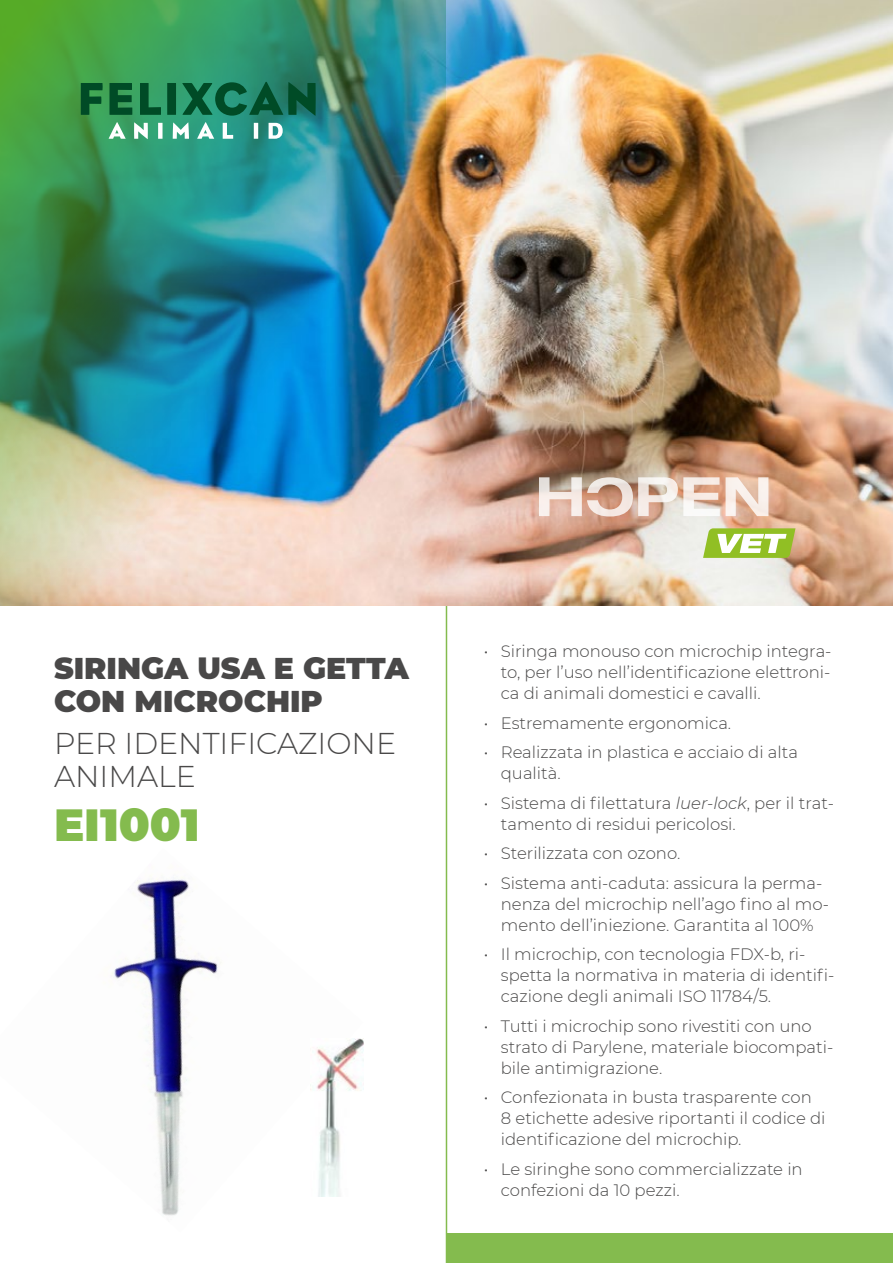
<style>
.page{position:relative;width:893px;height:1263px;background:#fff}
.page>*{position:absolute;margin:0;border:0;box-sizing:border-box;transform-origin:0 0}
.t1{font:900 45px "Montserrat";color:#84bb4e}
.t2{font:900 30px/33px "Montserrat";color:#494848}
.t3{font:300 30px/33px "Montserrat";color:#494848}
.t4{font:300 16.5px/21px "Montserrat";color:#494848}
.s1{font-style:italic}
</style>
<div class="page">
<img style="left:111px;top:879px;width:110px;height:337px">
<div style="left:447px;top:1233px;width:446px;height:30px;background:#84bb4e"></div>
<hr style="left:446px;top:606px;width:1px;height:657px;background:#84bb4e">
<img style="left:0;top:0;width:893px;height:606px">
<img style="left:310px;top:1038px;width:53px;height:159px">
<svg style="left:81px;top:83px;width:22px;height:32px"></svg>
<svg style="left:109px;top:83px;width:23px;height:32px"></svg>
<svg style="left:140px;top:83px;width:21px;height:32px"></svg>
<div style="left:167px;top:83px;width:9px;height:32px;background:#004b26"></div>
<svg style="left:182px;top:82px;width:134px;height:34px;background:#146d4e"></svg>
<svg style="left:109px;top:122px;width:17px;height:17px"></svg>
<svg style="left:134px;top:122px;width:14px;height:17px"></svg>
<div style="left:158px;top:123px;width:5px;height:16px;background:#fff"></div>
<svg style="left:173px;top:122px;width:16px;height:17px"></svg>
<svg style="left:197px;top:122px;width:17px;height:17px"></svg>
<svg style="left:223px;top:123px;width:10px;height:16px"></svg>
<hr style="left:254px;top:123px;width:4px;height:16px;background:#fff">
<svg style="left:269px;top:123px;width:14px;height:16px"></svg>
<svg style="left:726px;top:477px;width:42px;height:39px;background:#f0dbce"></svg>
<svg style="left:539px;top:477px;width:181px;height:39px;background:#e0cabd"></svg>
<svg style="left:703px;top:528px;width:92px;height:30px"></svg>
<h2 class="t2" style="left:54px;top:649px;width:356px">SIRINGA USA E GETTA<br>CON MICROCHIP</h2>
<h2 class="t3" style="left:54px;top:725px;width:344px">PER IDENTIFICAZIONE<br>ANIMALE</h2>
<h1 class="t1" style="left:54px;top:791px;width:147px">EI1001</h1>
<p class="t4" style="left:501px;top:640px;width:332px;text-align:justify;text-indent:-17px">• Siringa monouso con microchip integra&shy;to, per l’uso nell’identificazione elettroni&shy;ca di animali domestici e cavalli.</p>
<p class="t4" style="left:484px;top:712px;width:249px">• Estremamente ergonomica.</p>
<p class="t4" style="left:501px;top:741px;width:299px;text-indent:-17px">• Realizzata in plastica e acciaio di alta qualità.</p>
<p class="t4" style="left:501px;top:792px;width:335px;text-indent:-17px">• Sistema di filettatura <span class="s1">luer-lock</span>, per il trat&shy;tamento di residui pericolosi.</p>
<p class="t4" style="left:484px;top:842px;width:198px">• Sterilizzata con ozono.</p>
<p class="t4" style="left:501px;top:872px;width:330px;text-indent:-17px">• Sistema anti-caduta: assicura la perma&shy;nenza del microchip nell’ago fino al mo&shy;mento dell’iniezione. Garantita al 100%</p>
<p class="t4" style="left:501px;top:943px;width:335px;text-indent:-17px">• Il microchip, con tecnologia FDX-b, ri&shy;spetta la normativa in materia di identifi&shy;cazione degli animali ISO 11784/5.</p>
<p class="t4" style="left:501px;top:1015px;width:334px;text-indent:-17px">• Tutti i microchip sono rivestiti con uno strato di Parylene, materiale biocompati&shy;bile antimigrazione.</p>
<p class="t4" style="left:501px;top:1086px;width:326px;text-indent:-17px">• Confezionata in busta trasparente con<br>8 etichette adesive riportanti il codice di identificazione del microchip.</p>
<p class="t4" style="left:501px;top:1158px;width:303px;text-indent:-17px">• Le siringhe sono commercializzate in confezioni da 10 pezzi.</p>
</div>
